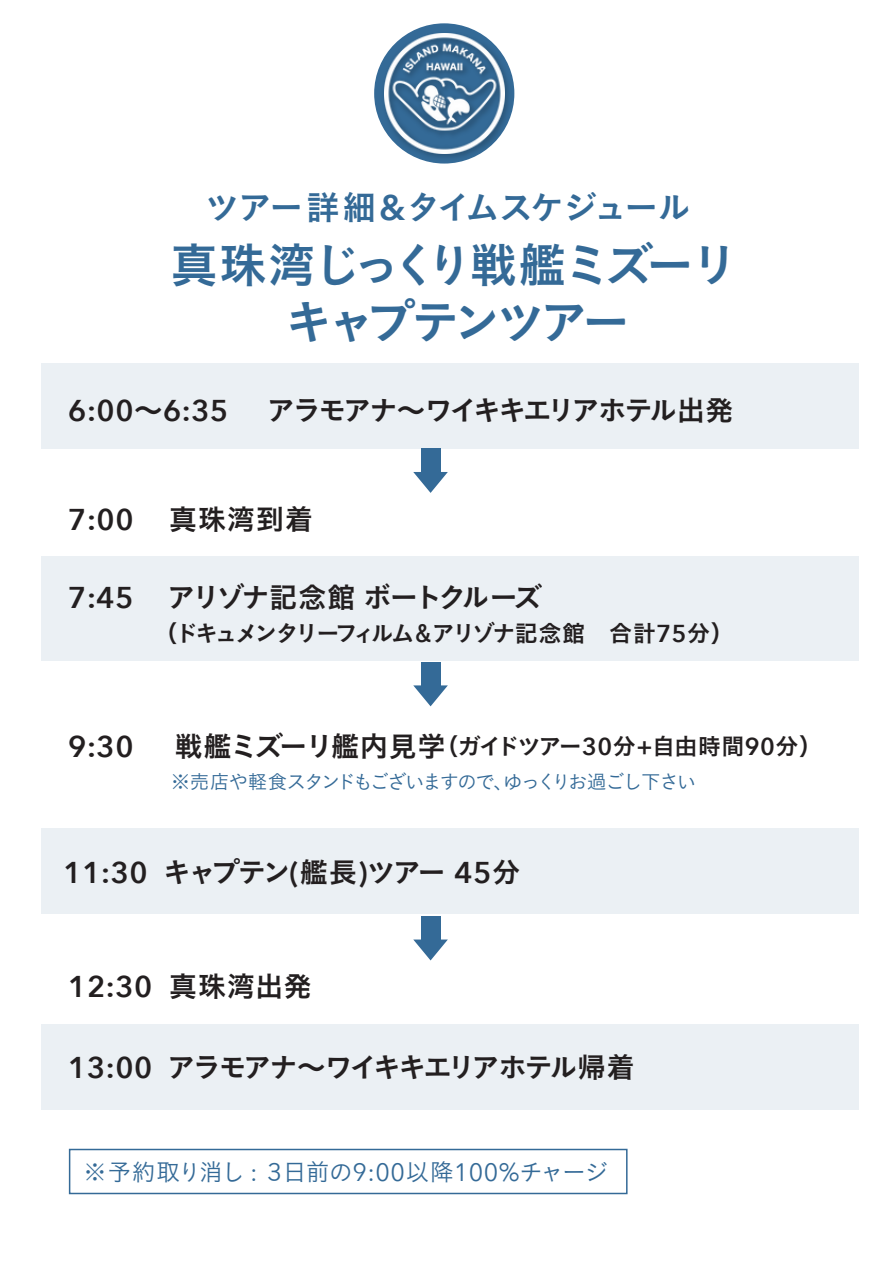
<style>
.page{position:relative;width:893px;height:1263px;background:#fff}
.page>*{position:absolute;margin:0;border:0;box-sizing:border-box;transform-origin:0 0}
.t1{font:48px/56.7px "Koburina Go Std N W6";letter-spacing:-.085em;color:#346a97;text-align:center}
.t2{font:33.9px "Koburina Go Std N W6";letter-spacing:-.05em;color:#346a97}
.t3{font:600 30px "Avenir Next";letter-spacing:.02em;color:#231f20}
.t4{font:28.65px "Koburina Go Std N W6";letter-spacing:-.1em;color:#231f20}
.t5{font:24px "Koburina Go Std N W3";letter-spacing:-.07em;color:#346a97}
.t6{font:23.25px "Koburina Go Std N W6";letter-spacing:-.105em;color:#231f20}
.t7{font:23.25px "Koburina Go Std N W6";letter-spacing:-.125em;color:#231f20}
.t8{font:19.5px "Koburina Go Std N W3";letter-spacing:-.105em;color:#346a97}
.s1{font-family:"Avenir Next";font-weight:600;font-size:35.55px}
.s2{font-family:"Koburina Go Std N W6";font-weight:400;font-size:28.65px}
.s3{font-family:"Avenir Next";font-weight:600;font-size:30px}
.s4{font-family:"Avenir Next";font-weight:600;font-size:24.45px}
.s5{font-size:28.65px}
.s6{font-family:"Koz Go Pr 6 N"}
.s7{font-family:"Avenir Next";font-size:25.2px}
</style>
<div class="page">
<div style="left:42px;top:363px;width:817px;height:85px;background:#ebf0f4"></div>
<div style="left:42px;top:556px;width:817px;height:105px;background:#ebf0f4"></div>
<div style="left:42px;top:828px;width:817px;height:86px;background:#ebf0f4"></div>
<div style="left:42px;top:1024px;width:817px;height:86px;background:#ebf0f4"></div>
<div style="left:374px;top:23px;width:140px;height:141px;background:#346a97;border-radius:50%"></div>
<img style="left:380px;top:29px;width:133px;height:134px">
<img style="left:384px;top:33px;width:120px;height:120px">
<div style="left:421px;top:449px;width:19px;height:26px;background:#346a97"></div>
<svg style="left:413px;top:472px;width:35px;height:21px"></svg>
<div style="left:421px;top:662px;width:19px;height:26px;background:#346a97"></div>
<svg style="left:413px;top:685px;width:35px;height:21px"></svg>
<div style="left:421px;top:916px;width:19px;height:26px;background:#346a97"></div>
<svg style="left:413px;top:939px;width:35px;height:21px"></svg>
<div style="left:69px;top:1149px;width:559px;height:45px;border:2px solid #346a97"></div>
<p class="t2" style="left:205px;top:182px;width:488px">ツアー詳細<span class="s1">&amp;</span>タイムスケジュール</p>
<h1 class="t1" style="left:170px;top:238px;width:570px">真珠湾じっくり戦艦ミズーリキャプテンツアー</h1>
<p class="t3" style="left:68px;top:384px;width:162px">6:00<span class="s2">～</span>6:35</p>
<p class="t4" style="left:267px;top:388px;width:468px">アラモアナ～ワイキキエリアホテル出発</p>
<p class="t4" style="left:68px;top:498px;width:246px"><span class="s3">7:00</span> 真珠湾到着</p>
<p class="t4" style="left:68px;top:575px;width:475px"><span class="s3">7:45</span> アリゾナ記念館ボートクルーズ</p>
<p class="t7" style="left:154px;top:615px;width:581px">（ドキュメンタリーフィルム＆アリゾナ記念館　合計<span class="s4">75</span>分）</p>
<p class="t3" style="left:68px;top:721px;width:67px">9:30</p>
<p class="t6" style="left:174px;top:728px;width:649px"><span class="s5">戦艦ミズーリ艦内見学</span>（ガイドツアー<span class="s4">30</span>分<span class="s4">+</span>自由時間<span class="s4">90</span>分）</p>
<p class="t8" style="left:171px;top:767px;width:527px">※売店や軽食スタンドもございますので、ゆっくりお過ごし下さい</p>
<p class="t4" style="left:64px;top:850px;width:458px"><span class="s3">11:30</span> キャプテン<span class="s3">(</span>艦長<span class="s3">)</span>ツアー <span class="s3">45</span>分</p>
<p class="t3" style="left:68px;top:961px;width:245px">12:30 <span class="s2">真珠湾出発</span></p>
<p class="t4" style="left:68px;top:1045px;width:568px"><span class="s3">13:00</span> アラモアナ～ワイキキエリアホテル帰着</p>
<p class="t5" style="left:83px;top:1154px;width:527px"><span class="s6">※</span>予約取り消し <span class="s7">:</span> ３日前の<span class="s7">9:00</span>以降<span class="s7">100%</span>チャージ</p>
</div>
